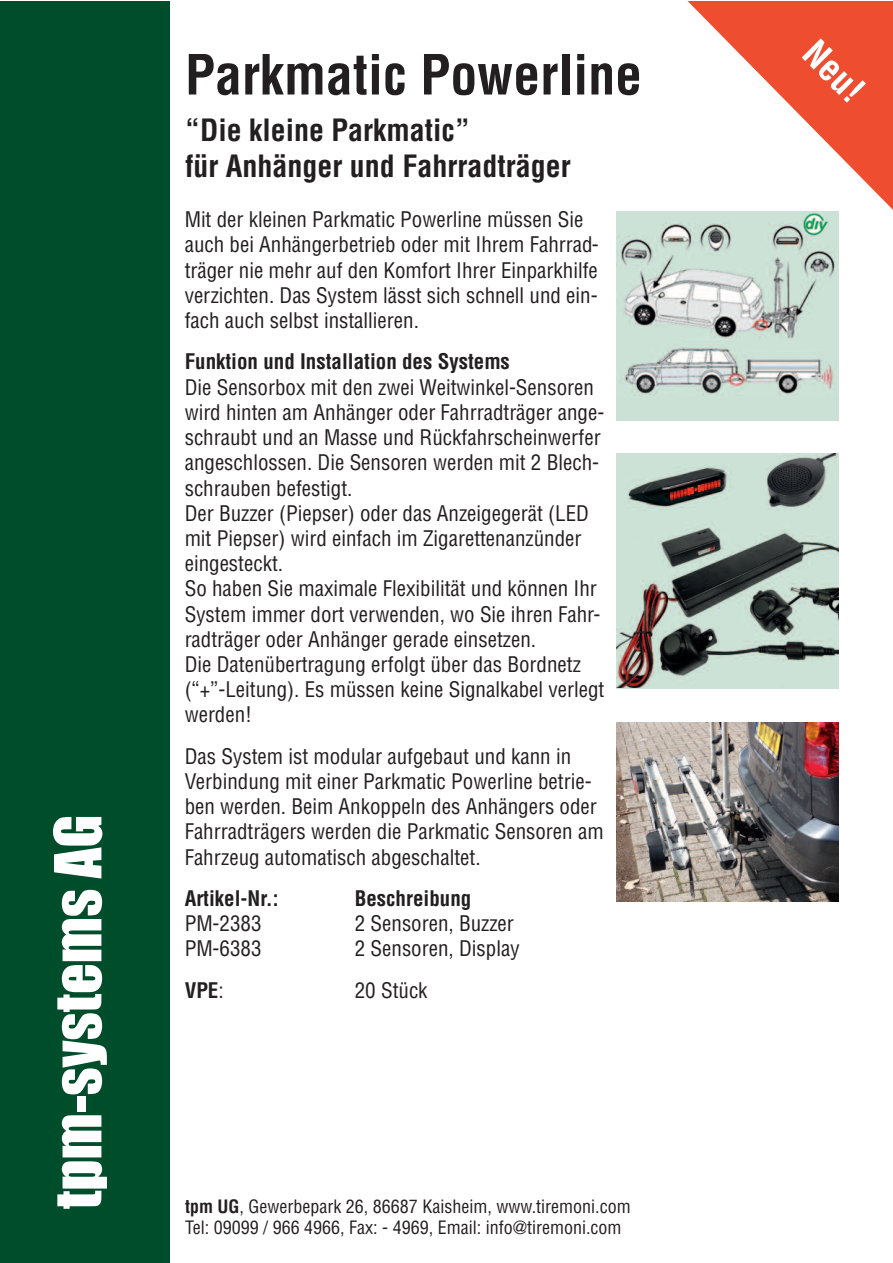
<style>
.page{position:relative;width:893px;height:1263px;background:#fff}
.page>*{position:absolute;margin:0;border:0;box-sizing:border-box;transform-origin:0 0}
.t1{font:60px "Impact";color:#fff}
.t2{font:700 condensed 54px "Helvetica";color:#231f20}
.t3{font:700 condensed 36px "Helvetica";color:#fff}
.t4{font:700 condensed 30px/36px "Helvetica";color:#231f20}
.t5{font:condensed 21px/25.2px "Helvetica";color:#231f20}
.t6{font:700 condensed 21px "Helvetica";color:#231f20}
.t7{font:condensed 18px/21.6px "Helvetica";color:#231f20}
.s1{font-weight:400}
.s2{font-weight:700}
</style>
<div class="page">
<div style="left:0;top:1px;width:169px;height:1262px;background:#004d2c"></div>
<div style="left:616px;top:212px;width:222px;height:209px;background:#cbe1d6"></div>
<img style="left:616px;top:219px;width:219px;height:177px">
<img style="left:616px;top:453px;width:222px;height:235px">
<img style="left:616px;top:723px;width:222px;height:178px">
<svg style="left:675px;top:1px;width:217px;height:218px"></svg>
<h1 class="t1" style="left:41px;top:1209px;width:396px;rotate:-90deg">tpm-systems AG</h1>
<h2 class="t2" style="left:185px;top:42px;width:459px">Parkmatic Powerline</h2>
<h3 class="t4" style="left:185px;top:112px;width:387px">“Die kleine Parkmatic”<br>für Anhänger und Fahrradträger</h3>
<p class="t5" style="left:185px;top:207px;width:416px">Mit der kleinen Parkmatic Powerline müssen Sie auch bei Anhängerbetrieb oder mit Ihrem Fahrrad&shy;träger nie mehr auf den Komfort Ihrer Einparkhilfe verzichten. Das System lässt sich schnell und ein&shy;fach auch selbst installieren.</p>
<p class="t6" style="left:185px;top:349px;width:327px">Funktion und Installation des Systems</p>
<p class="t5" style="left:185px;top:374px;width:421px">Die Sensorbox mit den zwei Weitwinkel-Sensoren wird hinten am Anhänger oder Fahrradträger ange&shy;schraubt und an Masse und Rückfahrscheinwerfer angeschlossen. Die Sensoren werden mit 2 Blech&shy;schrauben befestigt.<br>Der Buzzer (Piepser) oder das Anzeigegerät (LED mit Piepser) wird einfach im Zigarettenanzünder eingesteckt.<br>So haben Sie maximale Flexibilität und können Ihr System immer dort verwenden, wo Sie ihren Fahr&shy;radträger oder Anhänger gerade einsetzen.<br>Die Datenübertragung erfolgt über das Bordnetz (“+”-Leitung). Es müssen keine Signalkabel verlegt werden!</p>
<p class="t5" style="left:185px;top:743px;width:420px">Das System ist modular aufgebaut und kann in Verbindung mit einer Parkmatic Powerline betrie&shy;ben werden. Beim Ankoppeln des Anhängers oder Fahrradträgers werden die Parkmatic Sensoren am Fahrzeug automatisch abgeschaltet.</p>
<p class="t6" style="left:185px;top:885px;width:95px">Artikel-Nr.:</p>
<p class="t6" style="left:355px;top:885px;width:118px">Beschreibung</p>
<p class="t5" style="left:185px;top:910px;width:78px">PM-2383</p>
<p class="t5" style="left:355px;top:910px;width:161px">2 Sensoren, Buzzer</p>
<p class="t5" style="left:185px;top:936px;width:78px">PM-6383</p>
<p class="t5" style="left:355px;top:936px;width:166px">2 Sensoren, Display</p>
<p class="t6" style="left:185px;top:977px;width:41px">VPE<span class="s1">:</span></p>
<p class="t5" style="left:355px;top:977px;width:74px">20 Stück</p>
<p class="t7" style="left:185px;top:1195px;width:447px"><span class="s2">tpm UG</span>, Gewerbepark 26, 86687 Kaisheim, www.tiremoni.com<br>Tel: 09099 / 966 4966, Fax: - 4969, Email: info@tiremoni.com</p>
<h3 class="t3" style="left:825px;top:31px;width:71px;rotate:45deg">Neu!</h3>
</div>
